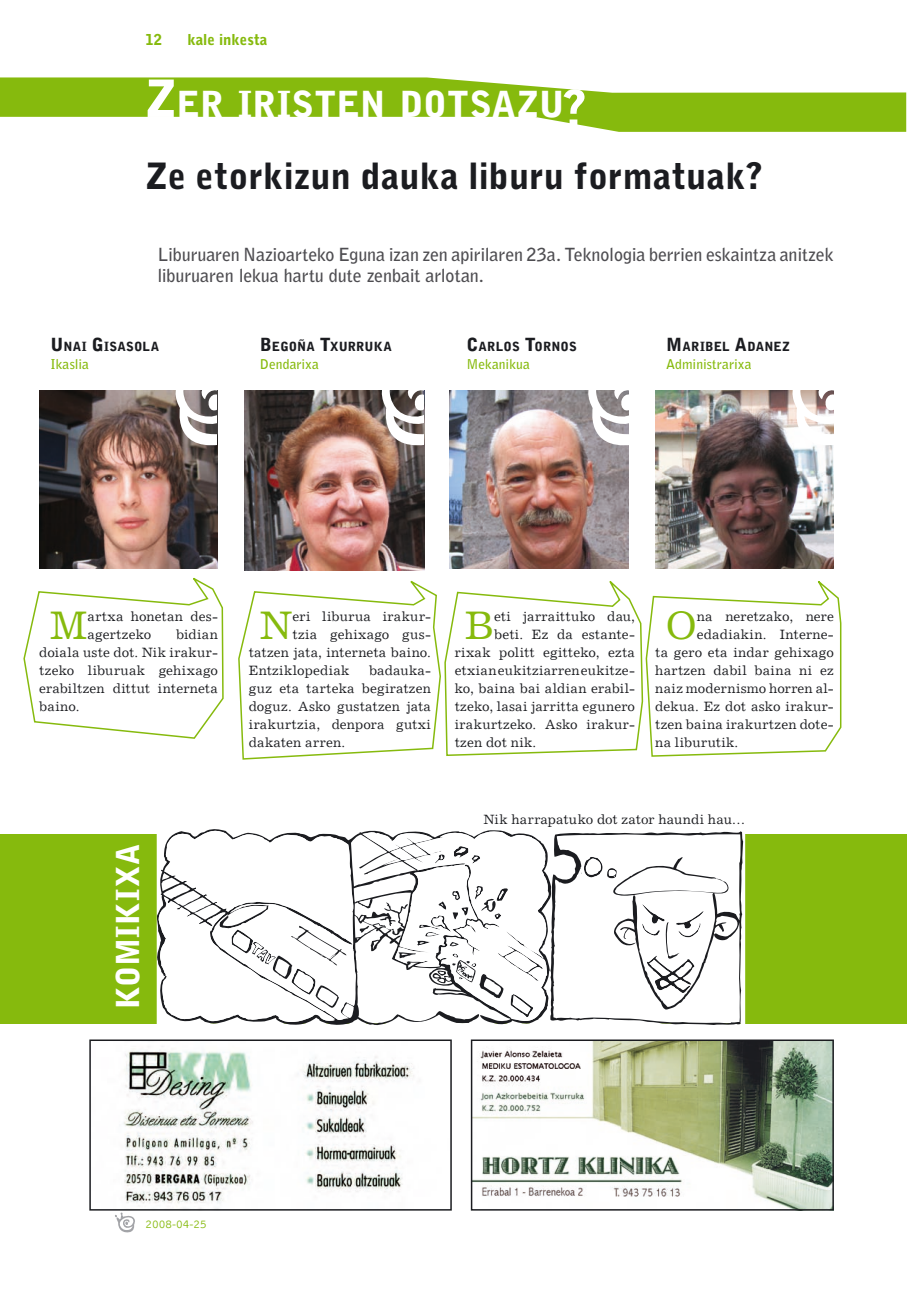
<style>
.page{position:relative;width:919px;height:1289px;background:#fff}
.page>*{position:absolute;margin:0;border:0;box-sizing:border-box;transform-origin:0 0}
.t1{font:39.75px "Excelsior LT";color:#86ba0d}
.t2{font:900 36px "Bell Gothic Std";letter-spacing:.01em;color:#1b1c20}
.t3{font:900 35.7px "Bell Gothic Std";letter-spacing:.015em;color:#fff}
.t4{font:900 31.5px "Bell Gothic Std";letter-spacing:.03em;color:#fff}
.t5{font:700 18px/21px "Bell Gothic Std";letter-spacing:-.01em;color:#4e4d51}
.t6{font:900 15px "Bell Gothic Std";color:#86ba0d}
.t7{font:13.5px/18px "Excelsior LT";letter-spacing:.02em;color:#1b1c20;text-align:justify}
.t8{font:700 13.5px "Bell Gothic Std";color:#86ba0d}
.t9{font:13.5px "Excelsior";letter-spacing:.01em;color:#1b1c20}
.t10{font:900 12.6px "Bell Gothic Std";letter-spacing:.01em;color:#1b1c20}
.t11{font:300 12px "Bell Gothic";color:#86ba0d}
.s1{font-size:51px}
.s2{font-size:18px}
</style>
<div class="page">
<svg style="left:115px;top:1212px;width:20px;height:21px"></svg>
<div style="left:0;top:834px;width:906px;height:189px;background:#86ba0d"></div>
<img style="left:39px;top:390px;width:179px;height:178px">
<img style="left:655px;top:390px;width:178px;height:178px">
<img style="left:244px;top:390px;width:180px;height:180px">
<img style="left:450px;top:390px;width:178px;height:178px">
<svg style="left:0;top:77px;width:906px;height:55px;fill:#86ba0d"></svg>
<svg style="left:167px;top:391px;width:50px;height:58px"></svg>
<svg style="left:374px;top:391px;width:49px;height:58px"></svg>
<svg style="left:580px;top:391px;width:49px;height:58px"></svg>
<svg style="left:784px;top:391px;width:49px;height:58px"></svg>
<svg style="left:23px;top:578px;width:201px;height:161px"></svg>
<svg style="left:238px;top:580px;width:604px;height:180px"></svg>
<img style="left:123px;top:1046px;width:291px;height:158px">
<div style="left:89px;top:1039px;width:363px;height:171px;border:2px solid #1b1c20"></div>
<img style="left:474px;top:1042px;width:356px;height:165px">
<div style="left:471px;top:1039px;width:362px;height:171px;border:2px solid #1b1c20"></div>
<svg style="left:158px;top:829px;width:585px;height:196px;background:#e8e8e8"></svg>
<p class="t6" style="left:145px;top:30px;width:18px">12</p>
<p class="t6" style="left:187px;top:30px;width:81px">kale inkesta</p>
<h3 class="t3" style="left:145px;top:83px;width:443px"><span class="s1">Z</span>ER IRISTEN DOTSAZU<span class="s1">?</span></h3>
<h2 class="t2" style="left:145px;top:155px;width:619px">Ze etorkizun dauka liburu formatuak?</h2>
<h3 class="t5" style="left:157px;top:244px;width:677px">Liburuaren Nazioarteko Eguna izan zen apirilaren 23a. Teknologia berrien eskaintza anitzek liburuaren lekua hartu dute zenbait arlotan.</h3>
<p class="t10" style="left:51px;top:339px;width:110px"><span class="s2">U</span> NAI <span class="s2">G</span> ISASOLA</p>
<p class="t8" style="left:51px;top:356px;width:40px">Ikaslia</p>
<p class="t10" style="left:260px;top:339px;width:133px"><span class="s2">B</span> EGOÑA <span class="s2">T</span>XURRUKA</p>
<p class="t8" style="left:260px;top:356px;width:60px">Dendarixa</p>
<p class="t10" style="left:466px;top:339px;width:112px"><span class="s2">C</span>ARLOS <span class="s2">T</span>ORNOS</p>
<p class="t8" style="left:466px;top:356px;width:65px">Mekanikua</p>
<p class="t10" style="left:666px;top:339px;width:125px"><span class="s2">M</span>ARIBEL <span class="s2">A</span>DANEZ</p>
<p class="t8" style="left:666px;top:356px;width:87px">Administrarixa</p>
<h1 class="t1" style="left:50px;top:602px;width:39px">M</h1>
<p class="t7" style="left:87px;top:607px;width:132px">artxa honetan des&shy;agertzeko</p>
<p class="t7" style="left:39px;top:625px;width:180px;text-indent:137px">bidian doiala uste dot. Nik irakur&shy;tzeko liburuak gehixago erabiltzen dittut interneta baino.</p>
<h3 class="t4" style="left:110px;top:1009px;width:167px;rotate:-90deg">KOM IKIXA</h3>
<h1 class="t1" style="left:259px;top:602px;width:35px">N</h1>
<p class="t7" style="left:292px;top:607px;width:140px">eri liburua irakur-</p>
<p class="t7" style="left:292px;top:625px;width:140px">tzia gehixago gus-</p>
<p class="t7" style="left:249px;top:643px;width:184px">tatzen jata, interneta baino.</p>
<p class="t7" style="left:249px;top:661px;width:102px">Entziklopediak</p>
<p class="t7" style="left:249px;top:661px;width:184px;text-indent:120px">badauka&shy;guz eta tarteka begiratzen doguz. Asko gustatzen jata irakurtzia, denpora gutxi dakaten arren.</p>
<h1 class="t1" style="left:465px;top:602px;width:30px">B</h1>
<p class="t7" style="left:494px;top:607px;width:142px">eti jarraittuko dau,</p>
<p class="t7" style="left:494px;top:625px;width:142px">beti. Ez da estante-</p>
<p class="t7" style="left:454px;top:643px;width:182px">rixak politt egitteko, ezta</p>
<p class="t7" style="left:454px;top:661px;width:182px">etxian eukitziarren eukitze-</p>
<p class="t7" style="left:454px;top:679px;width:182px">ko, baina bai aldian erabil-</p>
<p class="t7" style="left:454px;top:697px;width:182px">tzeko, lasai jarritta egunero</p>
<p class="t7" style="left:454px;top:715px;width:182px">irakurtzeko. Asko irakur-</p>
<p class="t7" style="left:454px;top:733px;width:83px">tzen dot nik.</p>
<h1 class="t1" style="left:665px;top:602px;width:32px">O</h1>
<p class="t7" style="left:696px;top:607px;width:138px">na neretzako, nere</p>
<p class="t7" style="left:696px;top:625px;width:138px">edadiakin. Interne-</p>
<p class="t7" style="left:655px;top:643px;width:180px">ta gero eta indar gehixago</p>
<p class="t7" style="left:655px;top:661px;width:180px">hartzen dabil baina ni ez</p>
<p class="t7" style="left:655px;top:679px;width:180px">naiz modernismo horren al-</p>
<p class="t7" style="left:655px;top:697px;width:180px">dekua. Ez dot asko irakur-</p>
<p class="t7" style="left:655px;top:715px;width:180px">tzen baina irakurtzen dote-</p>
<p class="t7" style="left:655px;top:733px;width:85px">na liburutik.</p>
<p class="t9" style="left:483px;top:811px;width:263px">Nik harrapatuko dot zator haundi hau…</p>
<p class="t11" style="left:145px;top:1217px;width:63px">2008-04-25</p>
</div>
